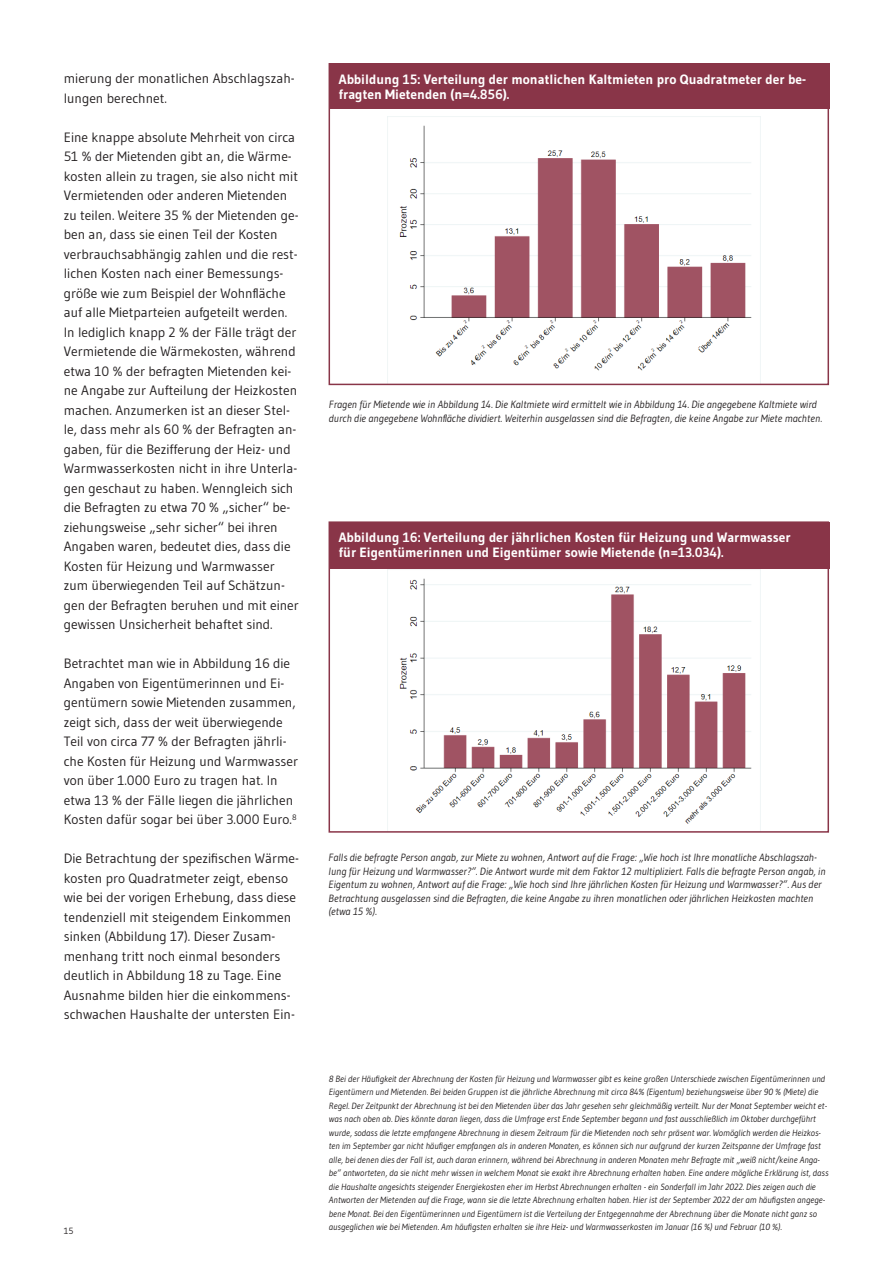
<style>
.page{position:relative;width:893px;height:1263px;background:#fff}
.page>*{position:absolute;margin:0;border:0;box-sizing:border-box;transform-origin:0 0}
.t1{font:13.5px/19.5px "Gudea";color:#231f20}
.t2{font:700 13.5px/15px "Gudea";color:#fff}
.t3{font:italic 10.5px/13.5px "Gudea";color:#231f20}
.t4{font:italic 9px/13.5px "Gudea";color:#231f20}
.t5{font:9px "Gudea";color:#231f20}
</style>
<div class="page">
<div style="left:329px;top:64px;width:500px;height:45px;background:#893548"></div>
<img style="left:387px;top:116px;width:373px;height:266px">
<div style="left:329px;top:63px;width:500px;height:322px;border:2px solid #893548"></div>
<div style="left:329px;top:522px;width:500px;height:47px;background:#893548"></div>
<img style="left:387px;top:569px;width:373px;height:261px">
<div style="left:329px;top:521px;width:500px;height:312px;border:2px solid #893548"></div>
<p class="t1" style="left:64px;top:69px;width:233px">mierung der monatlichen Abschlagszah&shy;lungen berechnet.</p>
<p class="t1" style="left:64px;top:127px;width:237px">Eine knappe absolute Mehrheit von circa 51 % der Mietenden gibt an, die Wärme&shy;kosten allein zu tragen, sie also nicht mit Vermietenden oder anderen Mietenden zu teilen. Weitere 35 % der Mietenden ge&shy;ben an, dass sie einen Teil der Kosten verbrauchsabhängig zahlen und die rest&shy;lichen Kosten nach einer Bemessungs&shy;größe wie zum Beispiel der Wohnfläche auf alle Mietparteien aufgeteilt werden.<br>In lediglich knapp 2 % der Fälle trägt der Vermietende die Wärmekosten, während etwa 10 % der befragten Mietenden kei&shy;ne Angabe zur Aufteilung der Heizkosten machen. Anzumerken ist an dieser Stel&shy;le, dass mehr als 60 % der Befragten an&shy;gaben, für die Bezifferung der Heiz- und Warmwasserkosten nicht in ihre Unterla&shy;gen geschaut zu haben. Wenngleich sich die Befragten zu etwa 70 % „sicher“ be&shy;ziehungsweise „sehr sicher“ bei ihren Angaben waren, bedeutet dies, dass die Kosten für Heizung und Warmwasser zum überwiegenden Teil auf Schätzun&shy;gen der Befragten beruhen und mit einer gewissen Unsicherheit behaftet sind.</p>
<p class="t1" style="left:64px;top:654px;width:236px">Betrachtet man wie in Abbildung 16 die Angaben von Eigentümerinnen und Ei&shy;gentümern sowie Mietenden zusammen, zeigt sich, dass der weit überwiegende Teil von circa 77 % der Befragten jährli&shy;che Kosten für Heizung und Warmwasser von über 1.000 Euro zu tragen hat. In etwa 13 % der Fälle liegen die jährlichen Kosten dafür sogar bei über 3.000 Euro.<sup>8</sup></p>
<p class="t1" style="left:64px;top:849px;width:237px">Die Betrachtung der spezifischen Wärme&shy;kosten pro Quadratmeter zeigt, ebenso wie bei der vorigen Erhebung, dass diese tendenziell mit steigendem Einkommen sinken (Abbildung 17). Dieser Zusam&shy;menhang tritt noch einmal besonders deutlich in Abbildung 18 zu Tage. Eine Ausnahme bilden hier die einkommens&shy;schwachen Haushalte der untersten Ein-</p>
<p class="t5" style="left:64px;top:1225px;width:11px">15</p>
<p class="t2" style="left:339px;top:71px;width:469px">Abbildung 15: Verteilung der monatlichen Kaltmieten pro Quadratmeter der be&shy;fragten Mietenden (n=4.856).</p>
<p class="t3" style="left:329px;top:398px;width:495px">Fragen für Mietende wie in Abbildung 14. Die Kaltmiete wird ermittelt wie in Abbildung 14. Die angegebene Kaltmiete wird durch die angegebene Wohnfläche dividiert. Weiterhin ausgelassen sind die Befragten, die keine Angabe zur Miete machten.</p>
<p class="t2" style="left:339px;top:530px;width:454px">Abbildung 16: Verteilung der jährlichen Kosten für Heizung und Warmwasser für Eigentümerinnen und Eigentümer sowie Mietende (n=13.034).</p>
<p class="t3" style="left:329px;top:850px;width:498px">Falls die befragte Person angab, zur Miete zu wohnen, Antwort auf die Frage: „Wie hoch ist Ihre monatliche Abschlagszah&shy;lung für Heizung und Warmwasser?“. Die Antwort wurde mit dem Faktor 12 multipliziert. Falls die befragte Person angab, in Eigentum zu wohnen, Antwort auf die Frage: „Wie hoch sind Ihre jährlichen Kosten für Heizung und Warmwasser?“. Aus der Betrachtung ausgelassen sind die Befragten, die keine Angabe zu ihren monatlichen oder jährlichen Heizkosten machten (etwa 15 %).</p>
<p class="t4" style="left:329px;top:1071px;width:501px">8 Bei der Häufigkeit der Abrechnung der Kosten für Heizung und Warmwasser gibt es keine großen Unterschiede zwischen Eigentümerinnen und Eigentümern und Mietenden. Bei beiden Gruppen ist die jährliche Abrechnung mit circa 84% (Eigentum) beziehungsweise über 90 % (Miete) die Regel. Der Zeitpunkt der Abrechnung ist bei den Mietenden über das Jahr gesehen sehr gleichmäßig verteilt. Nur der Monat September weicht et&shy;was nach oben ab. Dies könnte daran liegen, dass die Umfrage erst Ende September begann und fast ausschließlich im Oktober durchgeführt wurde, sodass die letzte empfangene Abrechnung in diesem Zeitraum für die Mietenden noch sehr präsent war. Womöglich werden die Heizkos&shy;ten im September gar nicht häufiger empfangen als in anderen Monaten, es können sich nur aufgrund der kurzen Zeitspanne der Umfrage fast alle, bei denen dies der Fall ist, auch daran erinnern, während bei Abrechnung in anderen Monaten mehr Befragte mit „weiß nicht/keine Anga&shy;be“ antworteten, da sie nicht mehr wissen in welchem Monat sie exakt ihre Abrechnung erhalten haben. Eine andere mögliche Erklärung ist, dass die Haushalte angesichts steigender Energiekosten eher im Herbst Abrechnungen erhalten - ein Sonderfall im Jahr 2022. Dies zeigen auch die Antworten der Mietenden auf die Frage, wann sie die letzte Abrechnung erhalten haben. Hier ist der September 2022 der am häufigsten angege&shy;bene Monat. Bei den Eigentümerinnen und Eigentümern ist die Verteilung der Entgegennahme der Abrechnung über die Monate nicht ganz so ausgeglichen wie bei Mietenden. Am häufigsten erhalten sie ihre Heiz- und Warmwasserkosten im Januar (16 %) und Februar (10 %).</p>
</div>
